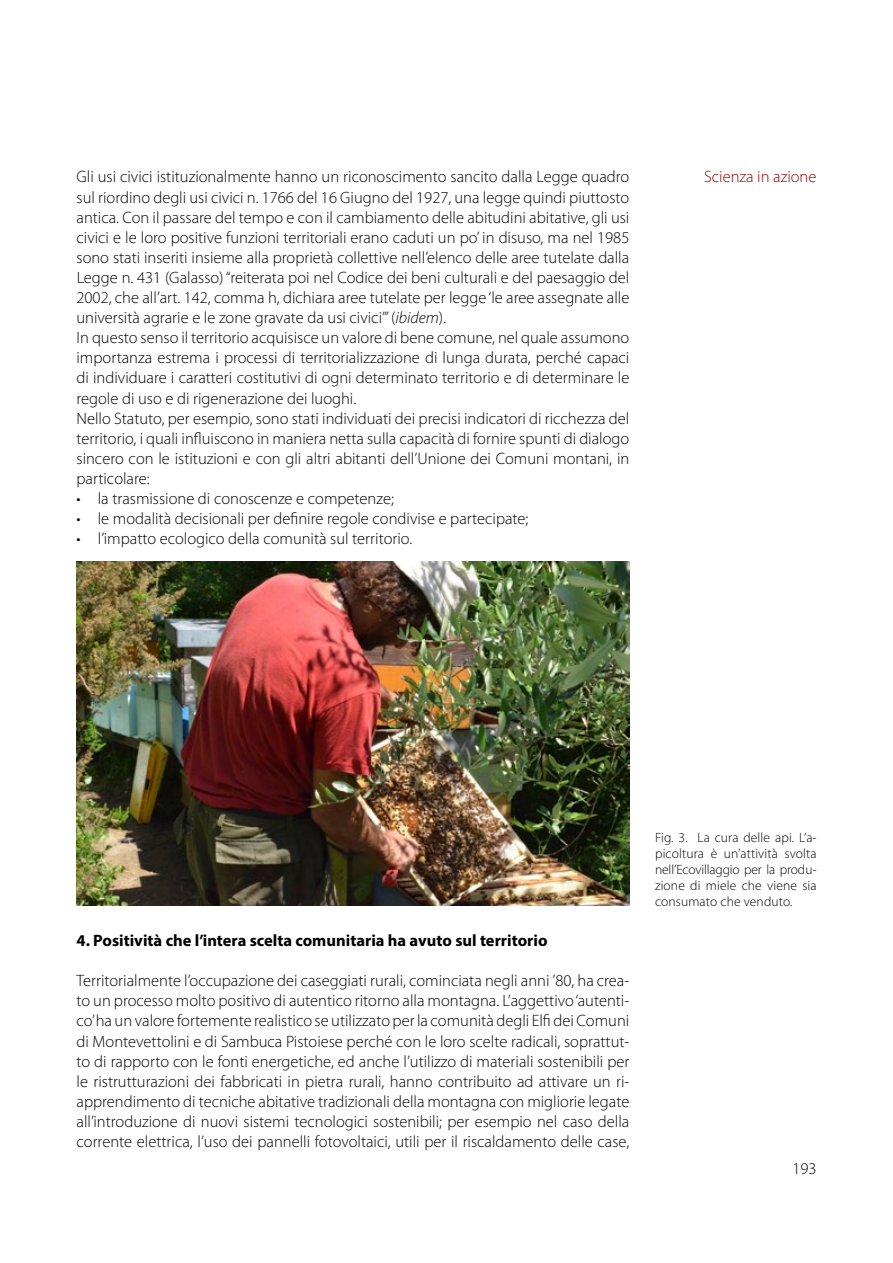
<style>
.page{position:relative;width:893px;height:1263px;background:#fff}
.page>*{position:absolute;margin:0;border:0;box-sizing:border-box;transform-origin:0 0}
.t1{font:300 16.5px/20.1px "Myriad Pro";color:#000}
.t2{font:700 16.5px "Myriad Pro";color:#000}
.t3{font:300 16.5px "Myriad Pro";color:#950000}
.t4{font:300 13.5px/16.2px "Myriad Pro";letter-spacing:.01em;color:#000;text-align:justify}
.s1{font-style:italic}
</style>
<div class="page">
<img style="left:77px;top:561px;width:552px;height:344px">
<p class="t1" style="left:77px;top:167px;width:554px">Gli usi civici istituzionalmente hanno un riconoscimento sancito dalla Legge quadro sul riordino degli usi civici n. 1766 del 16 Giugno del 1927, una legge quindi piuttosto antica. Con il passare del tempo e con il cambiamento delle abitudini abitative, gli usi civici e le loro positive funzioni territoriali erano caduti un po’ in disuso, ma nel 1985 sono stati inseriti insieme alla proprietà collettive nell’elenco delle aree tutelate dalla legge n. 431 (Galasso) “reiterata poi nel Codice dei beni culturali e del paesaggio del 2002, che all’art. 142, comma h, dichiara aree tutelate per legge ‘le aree assegnate alle università agrarie e le zone gravate da usi civici’” (<span class="s1">ibidem</span>).<br>In questo senso il territorio acquisisce un valore di bene comune, nel quale assumono importanza estrema i processi di territorializzazione di lunga durata, perché capaci di individuare i caratteri costitutivi di ogni determinato territorio e di determinare le regole di uso e di rigenerazione dei luoghi.<br>Nello Statuto, per esempio, sono stati individuati dei precisi indicatori di ricchezza del territorio, i quali influiscono in maniera netta sulla capacità di fornire spunti di dialogo sincero con le istituzioni e con gli altri abitanti dell’Unione dei Comuni montani, in particolare:</p>
<p class="t1" style="left:77px;top:488px;width:319px">• la trasmissione di conoscenze e competenze;</p>
<p class="t1" style="left:77px;top:508px;width:453px">• le modalità decisionali per definire regole condivise e partecipate;</p>
<p class="t1" style="left:77px;top:529px;width:337px">• l’impatto ecologico della comunità sul territorio.</p>
<p class="t3" style="left:704px;top:167px;width:114px">Scienza in azione</p>
<p class="t2" style="left:77px;top:930px;width:472px">4. Positività che l’intera scelta comunitaria ha avuto sul territorio</p>
<p class="t1" style="left:77px;top:970px;width:554px;text-align:justify">Territorialmente l’occupazione dei caseggiati rurali, cominciata negli anni ’80, ha crea&shy;to un processo molto positivo di autentico ritorno alla montagna. L’aggettivo ‘autenti&shy;co’ha un valore fortemente realistico se utilizzato per la comunità degli Elfi dei comuni di Montevettolini e di Sambuca Pistoiese perché con le loro scelte radicali, soprattut&shy;to di rapporto con le fonti energetiche, ed anche l’utilizzo di materiali sostenibili per le ristrutturazioni dei fabbricati in pietra rurali, hanno contribuito ad attivare un ri&shy;apprendimento di tecniche abitative tradizionali della montagna con migliorie legate all’introduzione di nuovi sistemi tecnologici sostenibili; per esempio nel caso della corrente elettrica, l’uso dei pannelli fotovoltaici, utili per il riscaldamento delle case,</p>
<p class="t4" style="left:655px;top:829px;width:163px">Fig. 3. La cura delle api. L’a&shy;picoltura è un’attività svolta nell’Ecovillaggio per la produ&shy;zione di miele che viene sia consumato che venduto.</p>
<p class="t1" style="left:792px;top:1158px;width:26px">193</p>
</div>
